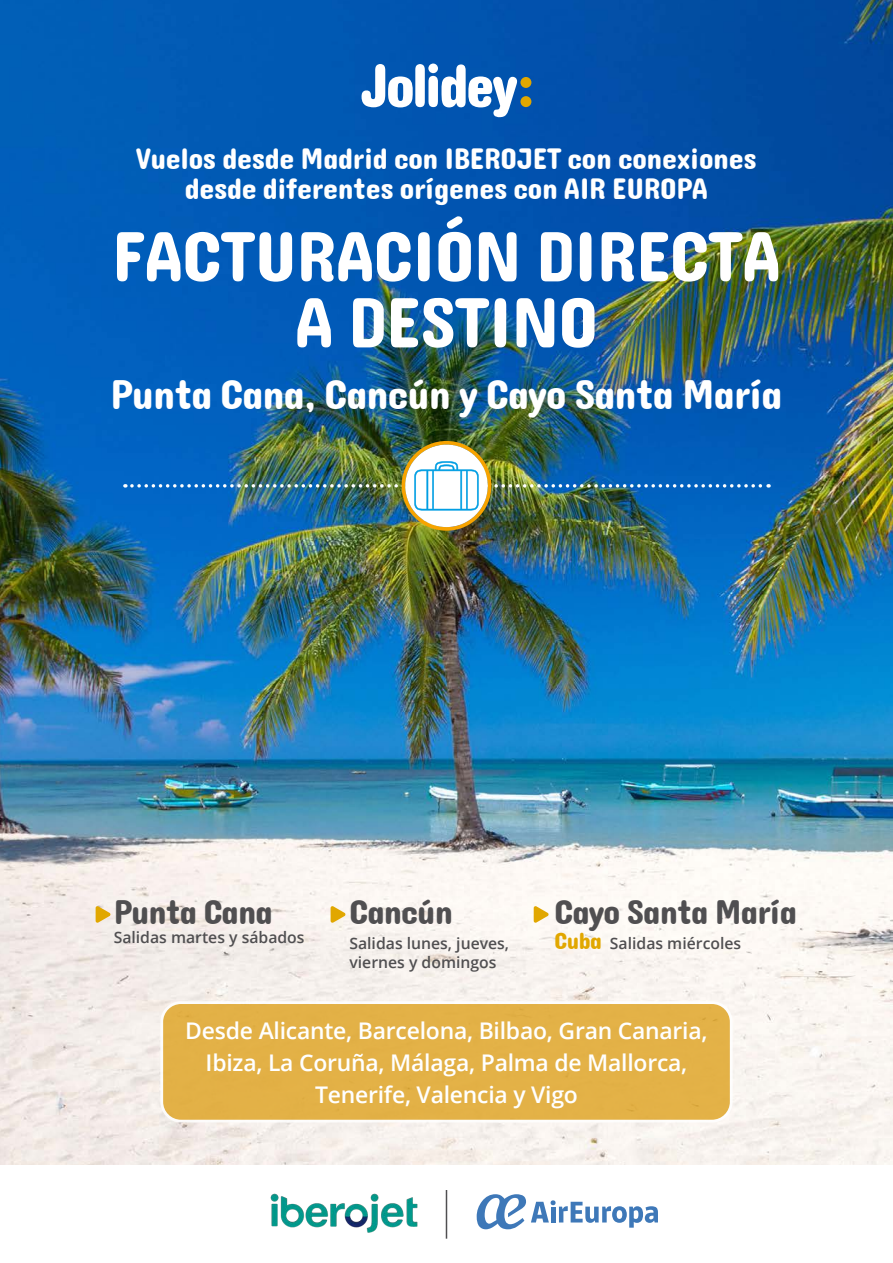
<style>
.page{position:relative;width:893px;height:1263px;background:#fff}
.page>*{position:absolute;margin:0;border:0;box-sizing:border-box;transform-origin:0 0}
.t1{font:72px/66px "Concert One";letter-spacing:-.01em;color:#fff;text-align:center}
.t2{font:42px "Concert One";letter-spacing:-.02em;color:#fff}
.t3{font:34.65px "Concert One";letter-spacing:-.025em;color:#504f51}
.t4{font:30px/30px "Concert One";letter-spacing:-.01em;color:#fff;text-align:center}
.t5{font:600 22.95px/32.1px "Open Sans";letter-spacing:-.01em;color:#fff;text-align:center}
.t6{font:600 15.75px/18.9px "Open Sans";color:#504f51}
.s1{font-family:"Concert One";font-weight:400;font-size:23.7px;color:#e1a700}
</style>
<div class="page">
<img style="left:0;top:0;width:893px;height:1165px">
<div style="left:162px;top:1003px;width:569px;height:118px;background:#e3b147;border-radius:19px"></div>
<div style="left:160px;top:1001px;width:573px;height:121px;border:3px solid #fff;border-radius:19px"></div>
<svg style="left:362px;top:64px;width:155px;height:53px"></svg>
<div style="left:520px;top:96px;width:11px;height:11px;background:#e1a700;border-radius:50%"></div>
<div style="left:520px;top:77px;width:11px;height:11px;background:#e1a700;border-radius:50%"></div>
<img style="left:132px;top:441px;width:637px;height:90px">
<img style="left:270px;top:1193px;width:148px;height:40px">
<hr style="left:446px;top:1190px;width:1px;height:49px;background:#504f51">
<svg style="left:477px;top:1194px;width:181px;height:35px"></svg>
<svg style="left:96px;top:906px;width:15px;height:17px"></svg>
<svg style="left:331px;top:906px;width:15px;height:17px"></svg>
<svg style="left:534px;top:906px;width:15px;height:17px"></svg>
<h3 class="t4" style="left:136px;top:142px;width:622px">Vuelos desde Madrid con IBEROJET con conexiones desde diferentes orígenes con AIR EUROPA</h3>
<h1 class="t1" style="left:112px;top:221px;width:670px">FACTURACIÓN DIRECTA<br>A DESTINO</h1>
<h2 class="t2" style="left:111px;top:368px;width:673px">Punta Cana, Cancún y Cayo Santa María</h2>
<h3 class="t3" style="left:114px;top:891px;width:161px">Punta Cana</h3>
<p class="t6" style="left:114px;top:927px;width:192px">Salidas martes y sábados</p>
<h3 class="t3" style="left:349px;top:891px;width:105px">Cancún</h3>
<p class="t6" style="left:349px;top:933px;width:161px">Salidas lunes, jueves, viernes y domingos</p>
<h3 class="t3" style="left:555px;top:891px;width:244px">Cayo Santa María</h3>
<p class="t6" style="left:555px;top:933px;width:188px"><span class="s1">Cuba</span> Salidas miércoles</p>
<p class="t5" style="left:185px;top:1014px;width:524px">Desde Alicante, Barcelona, Bilbao, Gran Canaria,<br>Ibiza, La Coruña, Málaga, Palma de Mallorca,<br>Tenerife, Valencia y Vigo</p>
</div>
